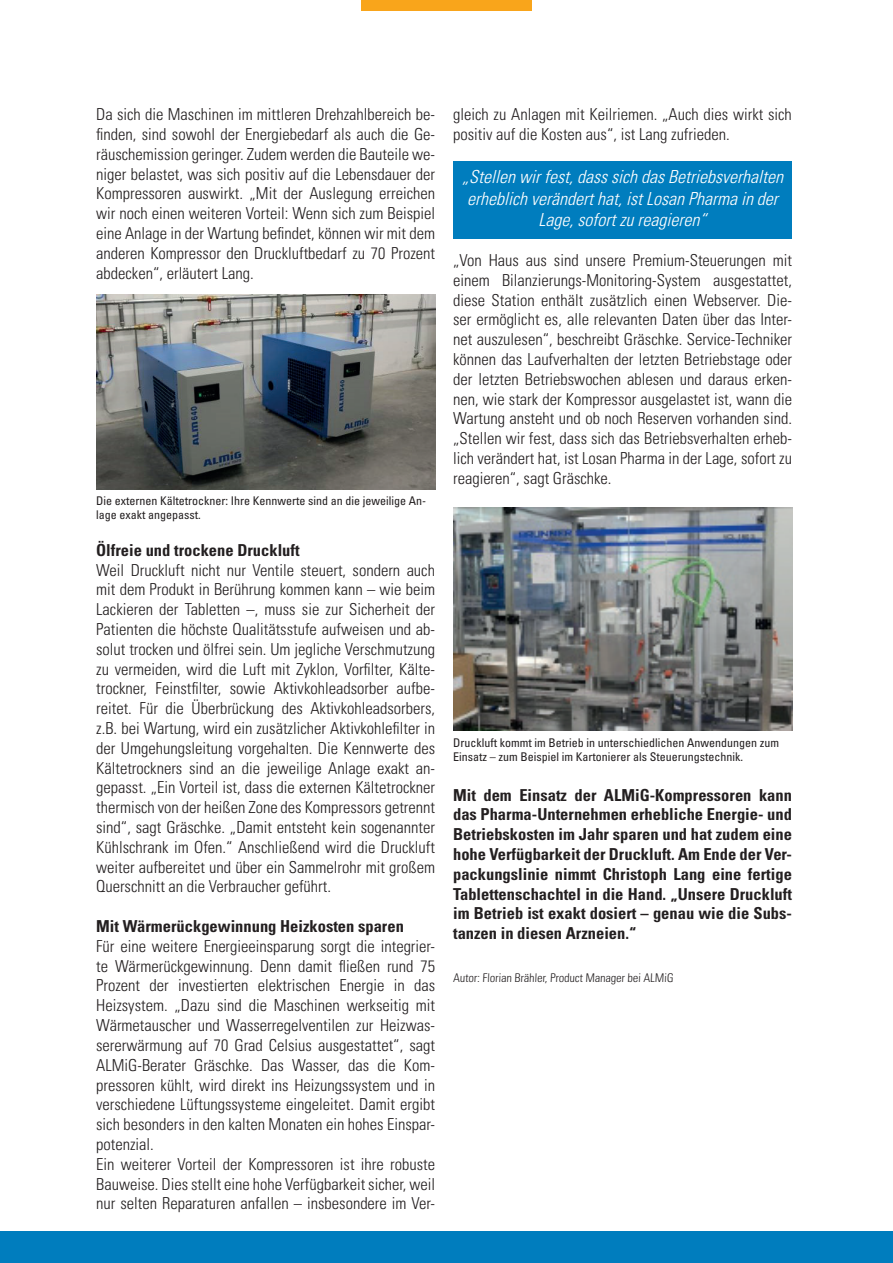
<style>
.page{position:relative;width:893px;height:1263px;background:#fff}
.page>*{position:absolute;margin:0;border:0;box-sizing:border-box;transform-origin:0 0}
.t1{font:italic 300 condensed 18px/21.6px "Univers LT Pro";color:#fff;text-align:center}
.t2{font:300 condensed 16.5px/19.8px "Univers LT Pro";color:#231f20;text-align:justify}
.t3{font:700 condensed 16.5px/19.8px "Univers LT Pro";color:#231f20;text-align:justify}
.t4{font:condensed 12px/14.4px "Univers LT Pro";color:#231f20}
.t5{font:300 condensed 12px "Univers LT Pro";color:#231f20}
</style>
<div class="page">
<div style="left:361px;top:0;width:170px;height:11px;background:#f9a51b"></div>
<img style="left:96px;top:294px;width:339px;height:196px">
<img style="left:453px;top:507px;width:339px;height:223px">
<div style="left:453px;top:162px;width:339px;height:77px;background:#007dbe"></div>
<div style="left:0;top:1231px;width:893px;height:32px;background:#007dbe"></div>
<p class="t2" style="left:96px;top:104px;width:340px">Da sich die Maschinen im mittleren Drehzahlbereich be&shy;finden, sind sowohl der Energiebedarf als auch die Ge&shy;räuschemission geringer. Zudem werden die Bauteile we&shy;niger belastet, was sich positiv auf die Lebensdauer der Kompressoren auswirkt. „Mit der Auslegung erreichen wir noch einen weiteren Vorteil: Wenn sich zum Beispiel eine Anlage in der Wartung befindet, können wir mit dem anderen Kompressor den Druckluftbedarf zu 70 Prozent abdecken“, erläutert Lang.</p>
<p class="t4" style="left:96px;top:493px;width:331px">Die externen Kältetrockner: Ihre Kennwerte sind an die jeweilige An&shy;lage exakt angepasst.</p>
<p class="t3" style="left:96px;top:540px;width:205px">Ölfreie und trockene Druckluft</p>
<p class="t2" style="left:96px;top:559px;width:340px">Weil Druckluft nicht nur Ventile steuert, sondern auch mit dem Produkt in Berührung kommen kann – wie beim Lackieren der Tabletten –, muss sie zur Sicherheit der Patienten die höchste Qualitätsstufe aufweisen und ab&shy;solut trocken und ölfrei sein. Um jegliche Verschmutzung zu vermeiden, wird die Luft mit Zyklon, Vorfilter, Kälte&shy;trockner, Feinstfilter, sowie Aktivkohleadsorber aufbe&shy;reitet. Für die Überbrückung des Aktivkohleadsorbers, z.B. bei Wartung, wird ein zusätzlicher Aktivkohlefilter in der Umgehungsleitung vorgehalten. Die Kennwerte des Kältetrockners sind an die jeweilige Anlage exakt an&shy;gepasst. „Ein Vorteil ist, dass die externen Kältetrockner thermisch von der heißen Zone des Kompressors getrennt sind“, sagt Gräschke. „Damit entsteht kein sogenannter Kühlschrank im Ofen.“ Anschließend wird die Druckluft weiter aufbereitet und über ein Sammelrohr mit großem Querschnitt an die Verbraucher geführt.</p>
<p class="t3" style="left:96px;top:916px;width:309px">Mit Wärmerückgewinnung Heizkosten sparen</p>
<p class="t2" style="left:96px;top:935px;width:340px;text-align:left">Für eine weitere Energieeinsparung sorgt die integrier&shy;te Wärmerückgewinnung. Denn damit fließen rund 75<br>Prozent der investierten elektrischen Energie in das Heizsystem. „Dazu sind die Maschinen werkseitig mit Wärmetauscher und Wasserregelventilen zur Heizwas&shy;sererwärmung auf 70 Grad Celsius ausgestattet“, sagt ALMiG-Berater Gräschke. Das Wasser, das die Kom&shy;pressoren kühlt, wird direkt ins Heizungssystem und in verschiedene Lüftungssysteme eingeleitet. Damit ergibt sich besonders in den kalten Monaten ein hohes Einspar&shy;potenzial.<br>Ein weiterer Vorteil der Kompressoren ist ihre robuste Bauweise. Dies stellt eine hohe Verfügbarkeit sicher, weil nur selten Reparaturen anfallen – insbesondere im Ver-</p>
<p class="t2" style="left:453px;top:104px;width:340px">gleich zu Anlagen mit Keilriemen. „Auch dies wirkt sich positiv auf die Kosten aus“, ist Lang zufrieden.</p>
<p class="t1" style="left:462px;top:165px;width:328px">„Stellenwirfest,dasssichdasBetriebsverhalten erheblichveränderthat,istLosanPharmainder<br>Lage,sofortzureagieren“</p>
<p class="t2" style="left:453px;top:249px;width:340px">„Von Haus aus sind unsere Premium-Steuerungen mit einem Bilanzierungs-Monitoring-System ausgestattet, diese Station enthält zusätzlich einen Webserver. Die&shy;ser ermöglicht es, alle relevanten Daten über das Inter&shy;net auszulesen“, beschreibt Gräschke. Service-Techniker können das Laufverhalten der letzten Betriebstage oder der letzten Betriebswochen ablesen und daraus erken&shy;nen, wie stark der Kompressor ausgelastet ist, wann die Wartung ansteht und ob noch Reserven vorhanden sind. „Stellen wir fest, dass sich das Betriebsverhalten erheb&shy;lich verändert hat, ist Losan Pharma in der Lage, sofort zu reagieren“, sagt Gräschke.</p>
<p class="t4" style="left:453px;top:735px;width:327px">Druckluft kommt im Betrieb in unterschiedlichen Anwendungen zum<br>Einsatz – zum Beispiel im Kartonierer als Steuerungstechnik.</p>
<p class="t3" style="left:453px;top:785px;width:340px">Mit dem Einsatz der ALMiG-Kompressoren kann das Pharma-Unternehmen erhebliche Energie- und Betriebskosten im Jahr sparen und hat zudem eine hohe Verfügbarkeit der Druckluft. Am Ende der Ver&shy;packungslinie nimmt Christoph Lang eine fertige Tablettenschachtel in die Hand. „Unsere Druckluft im Betrieb ist exakt dosiert – genau wie die Subs&shy;tanzen in diesen Arzneien.“</p>
<p class="t5" style="left:453px;top:970px;width:223px">Autor: Florian Brähler, Product Manager bei ALMiG</p>
</div>
